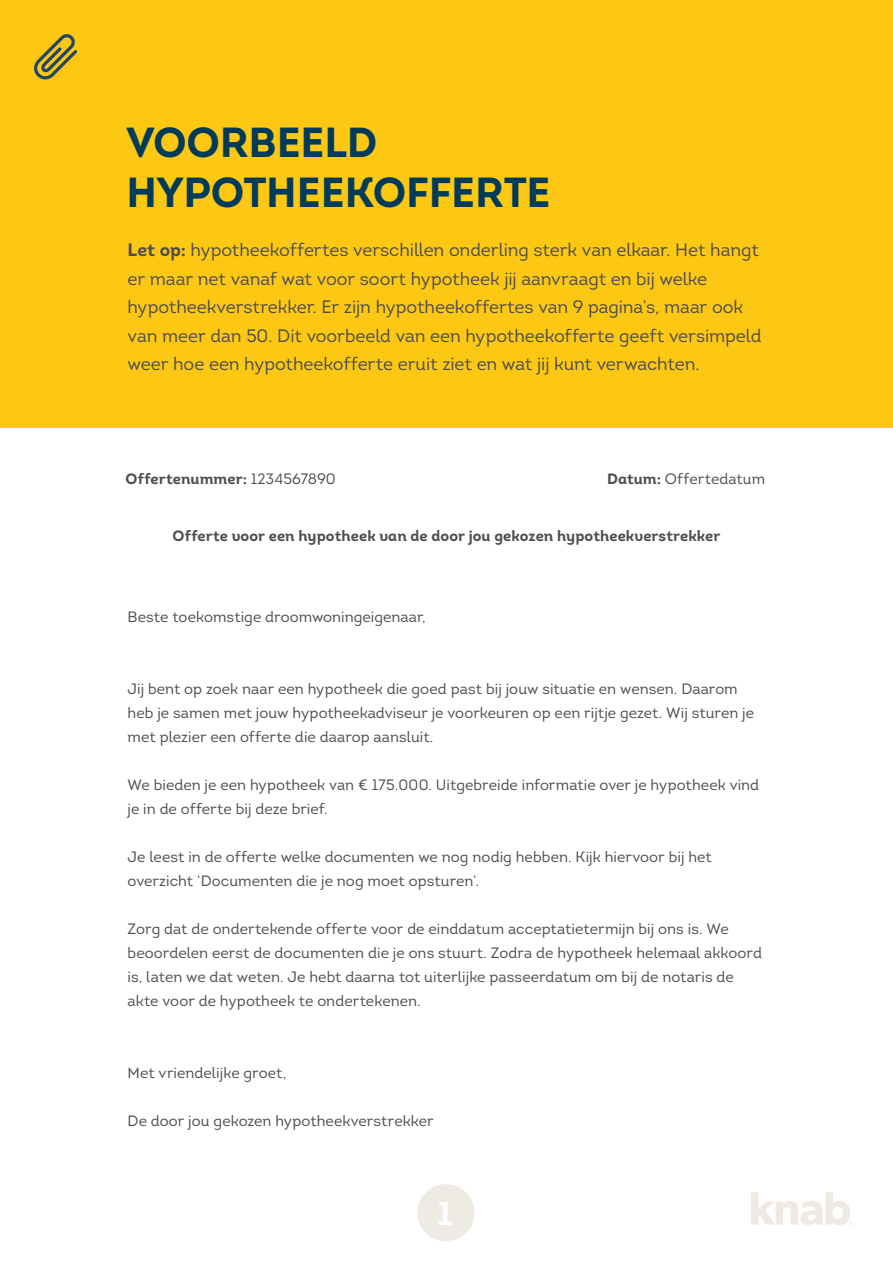
<style>
.page{position:relative;width:893px;height:1263px;background:#fff}
.page>*{position:absolute;margin:0;border:0;box-sizing:border-box;transform-origin:0 0}
.t1{font:42px/50.4px "Intro Bold Caps";letter-spacing:-.005em;color:#003b5a}
.t2{font:33px "Intro Bold Caps";color:#fff}
.t3{font:18px/28.5px "Intro";letter-spacing:-.005em;color:#4d4d4f}
.t4{font:15px/24px "Intro";letter-spacing:.005em;color:#4d4d4f}
.t5{font:15px "Intro Bold Alt";letter-spacing:.005em;color:#4d4d4f}
.s1{font-family:"Intro Bold Alt"}
.s2{font-family:"Intro"}
</style>
<div class="page">
<div style="left:417px;top:1184px;width:57px;height:57px;background:#eeebe5;border-radius:50%"></div>
<svg style="left:751px;top:1192px;width:101px;height:33px"></svg>
<div style="left:0;top:0;width:893px;height:427px;background:#fdc814"></div>
<svg style="left:34px;top:34px;width:43px;height:45px"></svg>
<h1 class="t1" style="left:127px;top:116px;width:425px">VOORBEELD<br>HYPOTHEEKOFFERTE</h1>
<p class="t3" style="left:128px;top:236px;width:635px"><span class="s1">Let op:</span> hypotheekoffertes verschillen onderling sterk van elkaar. Het hangt er maar net vanaf wat voor soort hypotheek jij aanvraagt en bij welke hypotheekverstrekker. Er zijn hypotheekoffertes van 9 pagina’s, maar ook van meer dan 50. Dit voorbeeld van een hypotheekofferte geeft versimpeld weer hoe een hypotheekofferte eruit ziet en wat jij kunt verwachten.</p>
<p class="t5" style="left:126px;top:469px;width:212px">Offertenummer: <span class="s2">1234567890</span></p>
<p class="t4" style="left:607px;top:467px;width:160px"><span class="s1">Datum:</span> Offertedatum</p>
<p class="t5" style="left:173px;top:526px;width:549px">Offerte voor een hypotheek van de door jou gekozen hypotheekverstrekker</p>
<p class="t4" style="left:128px;top:605px;width:300px">Beste toekomstige droomwoningeigenaar,</p>
<p class="t4" style="left:128px;top:677px;width:628px">Jij bent op zoek naar een hypotheek die goed past bij jouw situatie en wensen. Daarom heb je samen met jouw hypotheekadviseur je voorkeuren op een rijtje gezet. Wij sturen je met plezier een offerte die daarop aansluit.</p>
<p class="t4" style="left:128px;top:773px;width:633px">We bieden je een hypotheek van € 175.000. Uitgebreide informatie over je hypotheek vind je in de offerte bij deze brief.</p>
<p class="t4" style="left:128px;top:845px;width:586px">Je leest in de offerte welke documenten we nog nodig hebben. Kijk hiervoor bij het overzicht ‘Documenten die je nog moet opsturen’.</p>
<p class="t4" style="left:128px;top:917px;width:636px">Zorg dat de ondertekende offerte voor de einddatum acceptatietermijn bij ons is. We beoordelen eerst de documenten die je ons stuurt. Zodra de hypotheek helemaal akkoord is, laten we dat weten. Je hebt daarna tot uiterlijke passeerdatum om bij de notaris de akte voor de hypotheek te ondertekenen.</p>
<p class="t4" style="left:128px;top:1061px;width:160px">Met vriendelijke groet,</p>
<p class="t4" style="left:128px;top:1109px;width:308px">De door jou gekozen hypotheekverstrekker</p>
<h2 class="t2" style="left:437px;top:1193px;width:17px">1</h2>
</div>
